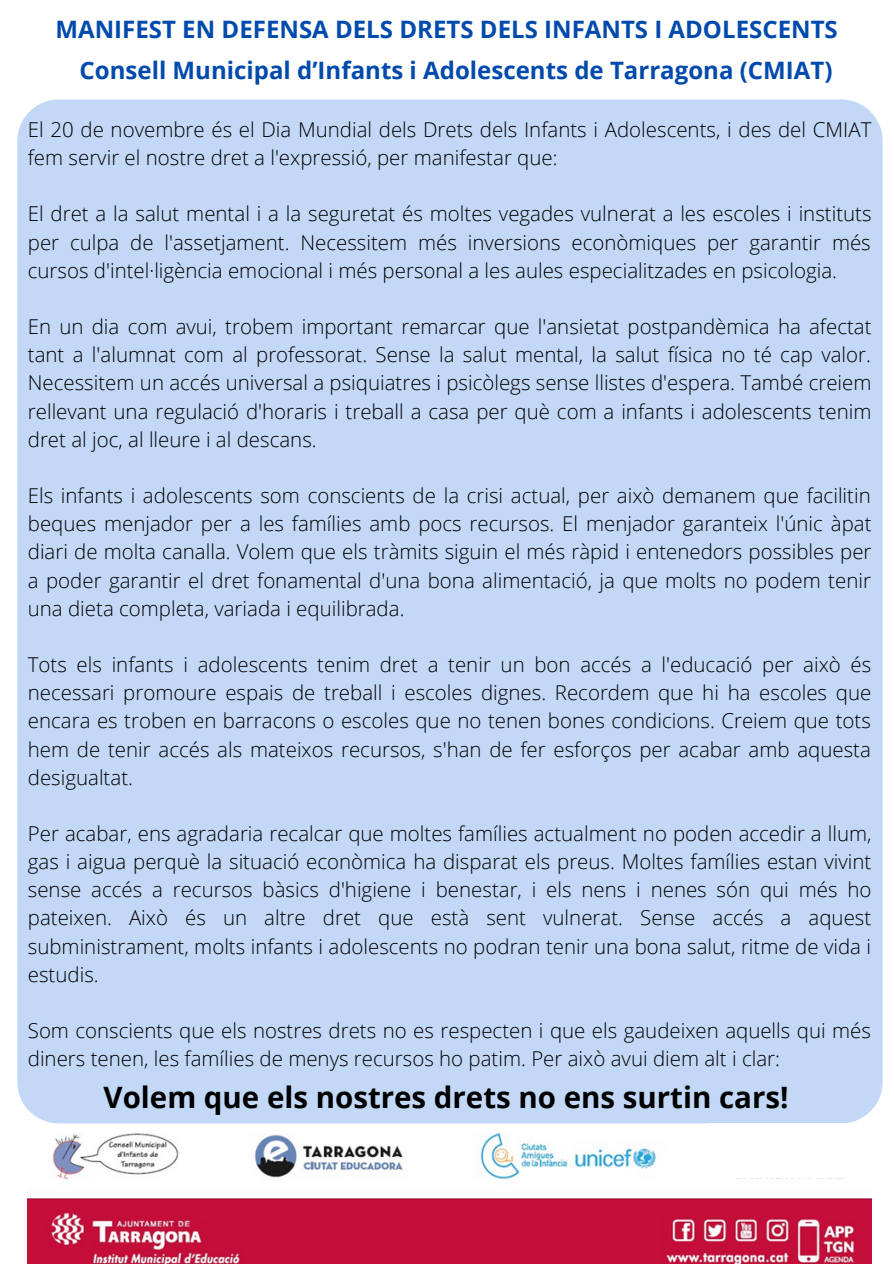
<style>
.page{position:relative;width:894px;height:1264px;background:#fff}
.page>*{position:absolute;margin:0;border:0;box-sizing:border-box;transform-origin:0 0}
.t1{font:700 29.4px "Open Sans";color:#000}
.t2{font:700 24px/40.5px "Open Sans";color:#004aad;text-align:right}
.t3{font:300 20.4px/28.2px "Open Sans";color:#000;text-align:justify}
</style>
<div class="page">
<div style="left:17px;top:99px;width:865px;height:1024px;background:#c3d8f6"></div>
<img style="left:28px;top:1133px;width:843px;height:130px">
<div style="left:709px;top:1123px;width:162px;height:54px;background:#fff"></div>
<p class="t2" style="left:55px;top:9px;width:783px">MANIFEST EN DEFENSA DELS DRETS DELS INFANTS I ADOLESCENTS<br>Consell Municipal d’Infants i Adolescents de Tarragona (CMIAT)</p>
<p class="t3" style="left:28px;top:115px;width:844px">El 20 de novembre és el Dia Mundial dels Drets dels Infants i Adolescents, i des del CMIAT fem servir el nostre dret a l'expressió, per manifestar que:</p>
<p class="t3" style="left:28px;top:199px;width:845px">El dret a la salut mental i a la seguretat és moltes vegades vulnerat a les escoles i instituts per culpa de l'assetjament. Necessitem més inversions econòmiques per garantir més cursos d'intel·ligència emocional i més personal a les aules especialitzades en psicologia.</p>
<p class="t3" style="left:28px;top:312px;width:845px">En un dia com avui, trobem important remarcar que l'ansietat postpandèmica ha afectat tant a l'alumnat com al professorat. Sense la salut mental, la salut física no té cap valor.<br>Necessitem un accés universal a psiquiatres i psicòlegs sense llistes d'espera. També creiem rellevant una regulació d'horaris i treball a casa per què com a infants i adolescents tenim dret al joc, al lleure i al descans.</p>
<p class="t3" style="left:28px;top:481px;width:844px">Els infants i adolescents som conscients de la crisi actual, per això demanem que facilitin beques menjador per a les famílies amb pocs recursos. El menjador garanteix l'únic àpat diari de molta canalla. Volem que els tràmits siguin el més ràpid i entenedors possibles per a poder garantir el dret fonamental d'una bona alimentació, ja que molts no podem tenir una dieta completa, variada i equilibrada.</p>
<p class="t3" style="left:28px;top:650px;width:844px">Tots els infants i adolescents tenim dret a tenir un bon accés a l'educació per això és necessari promoure espais de treball i escoles dignes. Recordem que hi ha escoles que encara es troben en barracons o escoles que no tenen bones condicions. Creiem que tots hem de tenir accés als mateixos recursos, s'han de fer esforços per acabar amb aquesta desigualtat.</p>
<p class="t3" style="left:28px;top:819px;width:845px">Per acabar, ens agradaria recalcar que moltes famílies actualment no poden accedir a llum, gas i aigua perquè la situació econòmica ha disparat els preus. Moltes famílies estan vivint sense accés a recursos bàsics d'higiene i benestar, i els nens i nenes són qui més ho pateixen. Això és un altre dret que està sent vulnerat. Sense accés a aquest subministrament, molts infants i adolescents no podran tenir una bona salut, ritme de vida i estudis.</p>
<p class="t3" style="left:28px;top:1016px;width:844px">Som conscients que els nostres drets no es respecten i que els gaudeixen aquells qui més diners tenen, les famílies de menys recursos ho patim. Per això avui diem alt i clar:</p>
<h1 class="t1" style="left:103px;top:1076px;width:686px">Volem que els nostres drets no ens surtin cars!</h1>
</div>
